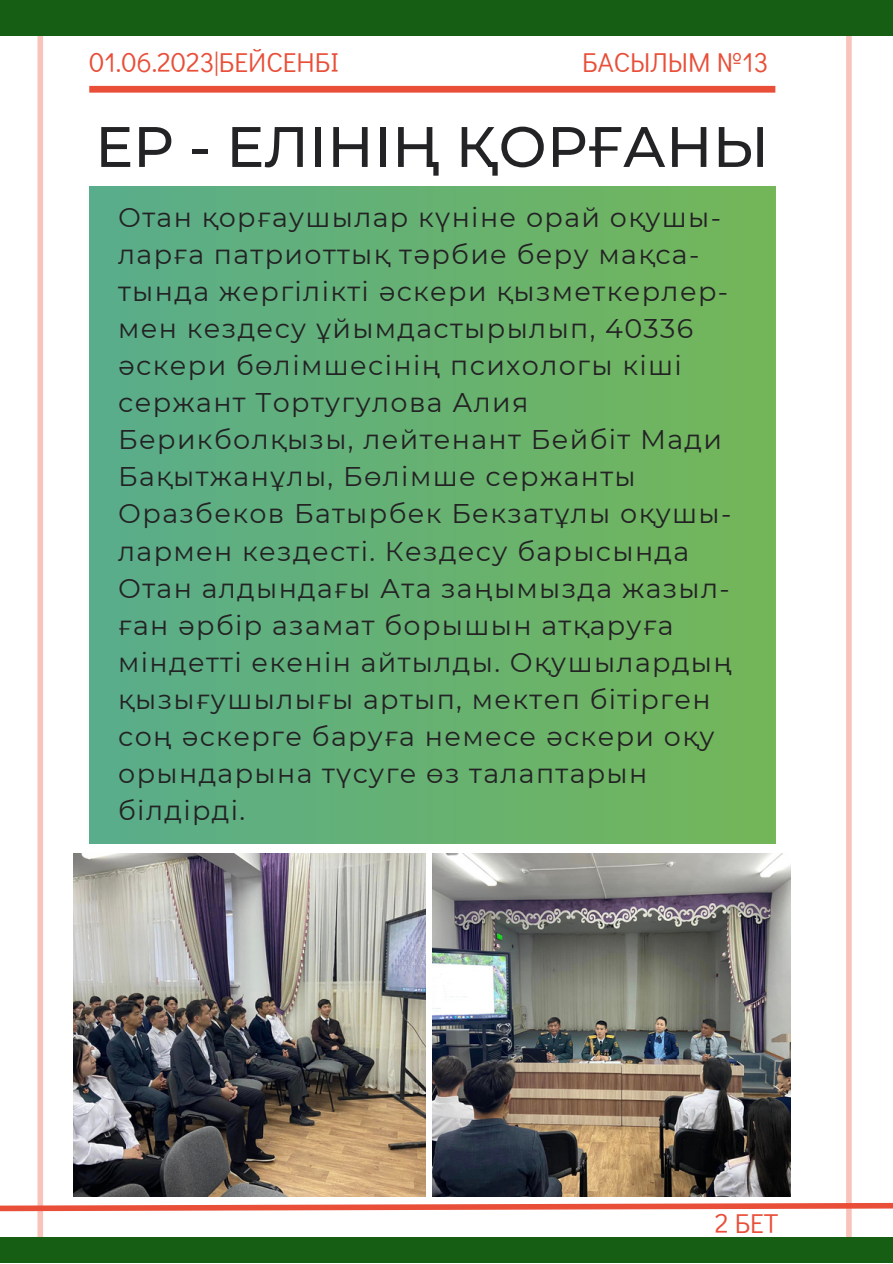
<style>
.page{position:relative;width:893px;height:1264px;background:#fff}
.page>*{position:absolute;margin:0;border:0;box-sizing:border-box;transform-origin:0 0}
.t1{font:500 57px "Montserrat";color:#232224}
.t2{font:27.3px "Didact Gothic";color:#e84e38}
.t3{font:27px/37px "Montserrat";letter-spacing:.05em;color:#232224}
</style>
<div class="page">
<div style="left:37px;top:0;width:6px;height:1262px;background:#f7c3bb"></div>
<div style="left:846px;top:0;width:5px;height:1262px;background:#f7c3bb"></div>
<div style="left:89px;top:86px;width:686px;height:7px;background:#e84e38"></div>
<svg style="left:0;top:1200px;width:892px;height:14px"></svg>
<div style="left:89px;top:187px;width:686px;height:656px;background:linear-gradient(to right,#59ad8c,#74b658)"></div>
<img style="left:432px;top:853px;width:358px;height:343px">
<img style="left:74px;top:853px;width:352px;height:343px">
<div style="left:0;top:0;width:892px;height:36px;background:#155e14"></div>
<div style="left:0;top:1236px;width:892px;height:26px;background:#155e14"></div>
<p class="t2" style="left:89px;top:44px;width:251px">01.06.2023|БЕЙСЕНБІ</p>
<p class="t2" style="left:582px;top:44px;width:187px">БАСЫЛЫМ №13</p>
<p class="t1" style="left:95px;top:112px;width:675px">ЕР - ЕЛІНІҢ ҚОРҒАНЫ</p>
<p class="t3" style="left:118px;top:198px;width:615px">Отан қорғаушылар күніне орай оқушы&shy;ларға патриоттық тәрбие беру мақса&shy;тында жергілікті әскери қызметкерлер&shy;мен кездесу ұйымдастырылып, 40336 әскери бөлімшесінің психологы кіші сержант Тортугулова Алия Берикболқызы, лейтенант Бейбіт Мади Бақытжанұлы, Бөлімше сержанты Оразбеков Батырбек Бекзатұлы оқушы&shy;лармен кездесті. Кездесу барысында Отан алдындағы Ата заңымызда жазыл&shy;ған әрбір азамат борышын атқаруға міндетті екенін айтылды. Оқушылардың қызығушылығы артып, мектеп бітірген соң әскерге баруға немесе әскери оқу орындарына түсуге өз талаптарын білдірді.</p>
<p class="t2" style="left:715px;top:1203px;width:65px">2 БЕТ</p>
</div>
